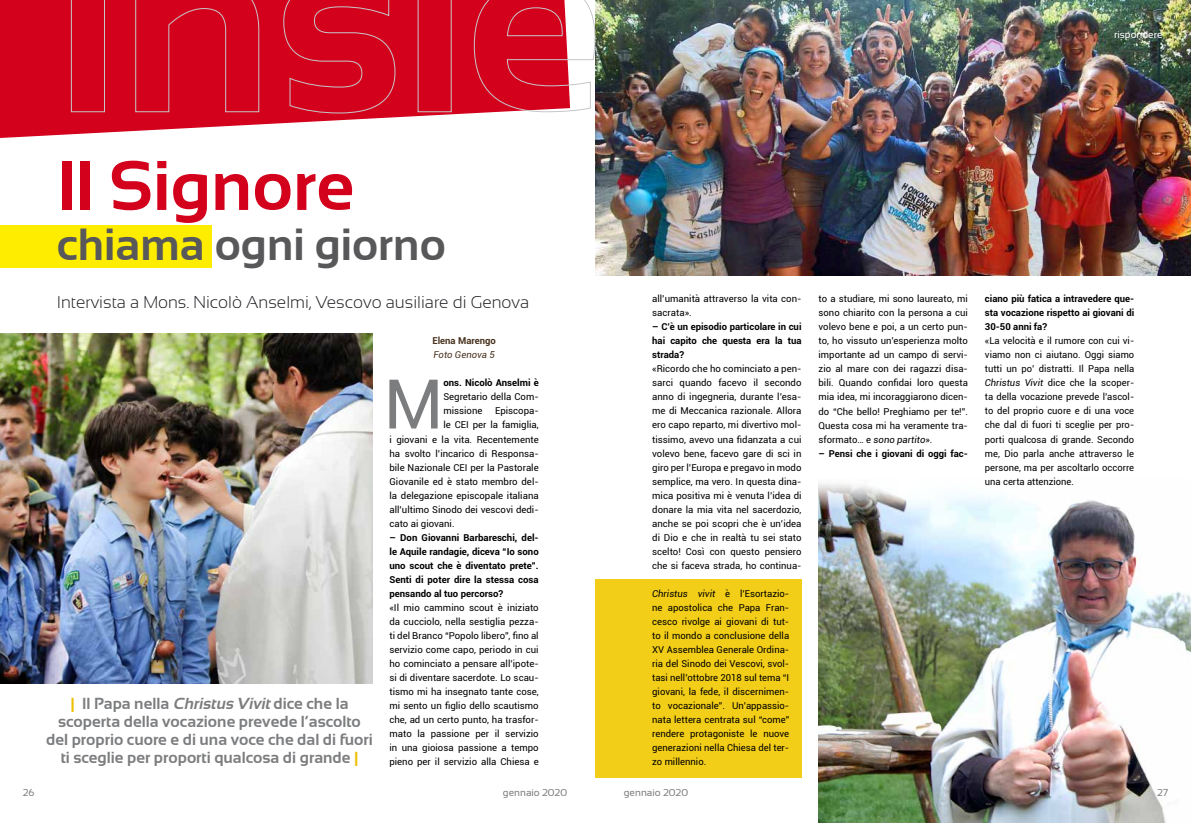
<style>
.page{position:relative;width:1191px;height:823px;background:#fff}
.page>*{position:absolute;margin:0;border:0;box-sizing:border-box;transform-origin:0 0}
.t1{font:700 70px "Sansation";color:#d4011d}
.t2{font:68.6px "Roboto";color:#7c7d7f}
.t3{font:700 45px "Sansation";color:#58585a}
.t4{font:300 17px "Sansation";color:#1a171c}
.t5{font:700 16px/18px "Sansation";color:#7c7d7f;text-align:center}
.t6{font:10px "Sansation";color:#7c7d7f}
.t7{font:10px "Sansation";color:#fff}
.t8{font:9.5px/14px "Roboto";color:#000;text-align:justify}
.t9{font:700 9.5px/14px "Roboto";color:#000;text-align:justify}
.t10{font:700 9.5px "Roboto";color:#493320}
.t11{font:italic 9.5px "Roboto";color:#493320}
.s1{color:#eec000}
.s2{font-style:italic}
</style>
<div class="page">
<img style="left:595px;top:0;width:596px;height:275px">
<svg style="left:0;top:0;width:457px;height:138px;fill:#d4011d"></svg>
<div style="left:0;top:225px;width:212px;height:43px;background:#ffed00"></div>
<svg style="left:70px;top:0;width:531px;height:114px;background:#d4172f"></svg>
<img style="left:0;top:333px;width:372px;height:350px">
<img style="left:818px;top:483px;width:373px;height:339px">
<div style="left:595px;top:578px;width:206px;height:199px;background:#f3ce18"></div>
<p class="t7" style="left:1114px;top:29px;width:50px">rispondere</p>
<h1 class="t1" style="left:57px;top:146px;width:299px">Il Signore</h1>
<h3 class="t3" style="left:57px;top:219px;width:390px">chiama ogni giorno</h3>
<h3 class="t4" style="left:57px;top:292px;width:474px">Intervista a Mons. Nicolò Anselmi, Vescovo ausiliare di Genova</h3>
<h3 class="t5" style="left:46px;top:694px;width:328px"><span class="s1">|</span> Il Papa nella <span class="s2">Christus Vivit</span>dice che la scoperta della vocazione prevede l’ascolto del proprio cuore e di una voce che dal di fuori ti sceglie per proporti qualcosa di grande <span class="s1">|</span></h3>
<p class="t10" style="left:432px;top:334px;width:65px">Elena Marengo</p>
<p class="t11" style="left:433px;top:348px;width:63px">Foto Genova 5</p>
<h2 class="t2" style="left:384px;top:356px;width:61px">M</h2>
<p class="t9" style="left:443px;top:375px;width:97px">ons. Nicolò Anselmi è</p>
<p class="t8" style="left:443px;top:389px;width:97px">Segretario della Com&shy;missione</p>
<p class="t8" style="left:495px;top:403px;width:45px">Episcopa-</p>
<p class="t8" style="left:443px;top:417px;width:97px">le CEI per la famiglia,</p>
<p class="t8" style="left:389px;top:431px;width:151px">i giovani e la vita. Recentemente</p>
<p class="t8" style="left:389px;top:445px;width:151px">ha svolto l’incarico di Responsa-</p>
<p class="t8" style="left:389px;top:459px;width:151px">bile Nazionale CEI per la Pastorale</p>
<p class="t8" style="left:389px;top:473px;width:151px">Giovanile ed è stato membro del-</p>
<p class="t8" style="left:389px;top:487px;width:151px">la delegazione episcopale italiana</p>
<p class="t8" style="left:389px;top:501px;width:151px">all’ultimo Sinodo dei vescovi dedi-</p>
<p class="t8" style="left:389px;top:515px;width:67px">cato ai giovani.</p>
<p class="t9" style="left:389px;top:529px;width:151px">– Don Giovanni Barbareschi, del&shy;le Aquile randagie, diceva “Io sono uno scout che è diventato prete”.<br>Senti di poter dire la stessa cosa pensando al tuo percorso?</p>
<p class="t8" style="left:389px;top:599px;width:151px">«Il mio cammino scout è iniziato da cucciolo, nella sestiglia pezza&shy;ti del Branco “Popolo libero”, fino al servizio come capo, periodo in cui ho cominciato a pensare all’ipote&shy;si di diventare sacerdote. Lo scau&shy;tismo mi ha insegnato tante cose, mi sento un figlio dello scautismo che, ad un certo punto, ha trasfor&shy;mato la passione per il servizio in una gioiosa passione a tempo pieno per il servizio alla Chiesa e</p>
<p class="t8" style="left:652px;top:291px;width:151px">all’umanità attraverso la vita con&shy;sacrata».</p>
<p class="t9" style="left:652px;top:319px;width:151px">– C’è un episodio particolare in cui hai capito che questa era la tua strada?</p>
<p class="t8" style="left:652px;top:361px;width:151px">«Ricordo che ho cominciato a pen&shy;sarci quando facevo il secondo anno di ingegneria, durante l’esa&shy;me di Meccanica razionale. Allora ero capo reparto, mi divertivo mol&shy;tissimo, avevo una fidanzata a cui volevo bene, facevo gare di sci in giro per l’Europa e pregavo in modo semplice, ma vero. In questa dina&shy;mica positiva mi è venuta l’idea di donare la mia vita nel sacerdozio, anche se poi scopri che è un’idea di Dio e che in realtà tu sei stato scelto! Così con questo pensiero che si faceva strada, ho continua-</p>
<p class="t8" style="left:652px;top:585px;width:139px"><span class="s2">Christus vivit</span> è l’Esortazio&shy;ne apostolica che Papa Fran&shy;cesco rivolge ai giovani di tut&shy;to il mondo a conclusione della XV Assemblea Generale Ordina&shy;ria del Sinodo dei Vescovi, svol&shy;tasi nell’ottobre 2018 sul tema “I giovani, la fede, il discernimen&shy;to vocazionale”. Un’appassio&shy;nata lettera centrata sul “come” rendere protagoniste le nuove generazioni nella Chiesa del ter&shy;zo millennio.</p>
<p class="t6" style="left:23px;top:786px;width:13px">26</p>
<p class="t6" style="left:624px;top:786px;width:66px">gennaio 2020</p>
<p class="t6" style="left:503px;top:786px;width:66px">gennaio 2020</p>
<p class="t8" style="left:818px;top:291px;width:151px">to a studiare, mi sono laureato, mi sono chiarito con la persona a cui volevo bene e poi, a un certo pun&shy;to, ho vissuto un’esperienza molto importante ad un campo di servi&shy;zio al mare con dei ragazzi disa&shy;bili. Quando confidai loro questa mia idea, mi incoraggiarono dicen&shy;do “Che bello! Preghiamo per te!”.<br>Questa cosa mi ha veramente tra&shy;sformato… e <span class="s2">sono partito</span>».</p>
<p class="t9" style="left:818px;top:445px;width:151px">– Pensi che i giovani di oggi fac-</p>
<p class="t9" style="left:985px;top:291px;width:151px">ciano più fatica a intravedere que&shy;sta vocazione rispetto ai giovani di 30-50 anni fa?</p>
<p class="t8" style="left:985px;top:333px;width:151px">«La velocità e il rumore con cui vi&shy;viamo non ci aiutano. Oggi siamo tutti un po’ distratti. Il Papa nella <span class="s2">Christus Vivit</span> dice che la scoper&shy;ta della vocazione prevede l’ascol&shy;to del proprio cuore e di una voce che dal di fuori ti sceglie per pro&shy;porti qualcosa di grande. Secondo me, Dio parla anche attraverso le persone, ma per ascoltarlo occorre una certa attenzione.</p>
<p class="t6" style="left:1157px;top:786px;width:13px">27</p>
</div>
